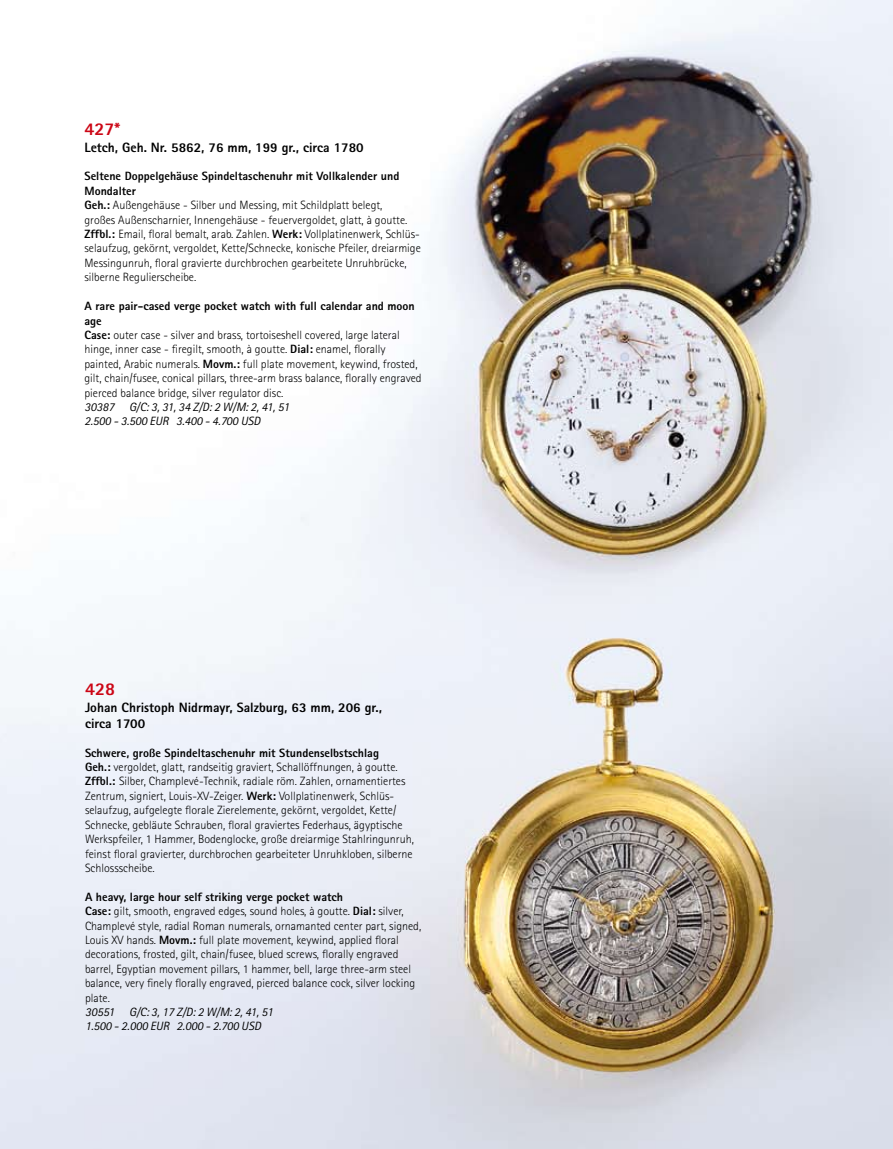
<style>
.page{position:relative;width:893px;height:1149px;background:#fff}
.page>*{position:absolute;margin:0;border:0;box-sizing:border-box;transform-origin:0 0}
.t1{font:800 18px "Rotis Sans Serif";color:#cc0615}
.t2{font:800 13.5px/16.2px "Rotis Sans Serif";color:#000}
.t3{font:300 12px/14.4px "Rotis Sans Serif";color:#000}
.t4{font:italic 12px/14.4px "Rotis Sans Serif";color:#000}
.s1{font-weight:800}
</style>
<div class="page">
<img style="left:0;top:0;width:893px;height:1148px">
<h1 class="t1" style="left:84px;top:118px;width:37px">427*</h1>
<p class="t2" style="left:84px;top:139px;width:281px">Letch, Geh. Nr. 5862, 76 mm, 199 gr., circa 1780</p>
<p class="t3" style="left:84px;top:169px;width:338px"><span class="s1">Seltene Doppelgehäuse Spindeltaschenuhr mit Vollkalender und Mondalter<br>Geh.:</span> Außengehäuse - Silber und Messing, mit Schildplatt belegt,<br>großes Außenscharnier, Innengehäuse - feuervergoldet, glatt, à goutte.<br><span class="s1">Zffbl.:</span> Email, floral bemalt, arab. Zahlen. <span class="s1">Werk:</span> Vollplatinenwerk, Schlüs&shy;selaufzug, gekörnt, vergoldet, Kette/Schnecke, konische Pfeiler, dreiarmige Messingunruh, floral gravierte durchbrochen gearbeitete Unruhbrücke, silberne Regulierscheibe.</p>
<p class="t3" style="left:84px;top:299px;width:339px"><span class="s1">A rare pair-cased verge pocket watch with full calendar and moon age<br>Case:</span> outer case - silver and brass, tortoiseshell covered, large lateral hinge, inner case - firegilt, smooth, à goutte. <span class="s1">Dial:</span> enamel, florally painted, Arabic numerals. <span class="s1">Movm.:</span> full plate movement, keywind, frosted, gilt, chain/fusee, conical pillars, three-arm brass balance, florally engraved pierced balance bridge, silver regulator disc.</p>
<p class="t4" style="left:84px;top:400px;width:206px">30387 G/C: 3, 31, 34 Z/D: 2 W/M: 2, 41, 51<br>2.500 - 3.500 EUR 3.400 - 4.700 USD</p>
<h1 class="t1" style="left:85px;top:677px;width:32px">428</h1>
<p class="t2" style="left:85px;top:698px;width:299px">Johan Christoph Nidrmayr, Salzburg, 63 mm, 206 gr., circa 1700</p>
<p class="t3" style="left:85px;top:745px;width:330px"><span class="s1">Schwere, große Spindeltaschenuhr mit Stundenselbstschlag<br>Geh.:</span> vergoldet, glatt, randseitig graviert, Schallöffnungen, à goutte.<br><span class="s1">Zffbl.:</span> Silber, Champlevé-Technik, radiale röm. Zahlen, ornamentiertes Zentrum, signiert, Louis-XV-Zeiger. <span class="s1">Werk:</span> Vollplatinenwerk, Schlüs&shy;selaufzug, aufgelegte florale Zierelemente, gekörnt, vergoldet, Kette/ Schnecke, gebläute Schrauben, floral graviertes Federhaus, ägyptische Werkspfeiler, 1 Hammer, Bodenglocke, große dreiarmige Stahlringunruh, feinst floral gravierter, durchbrochen gearbeiteter Unruhkloben, silberne Schlossscheibe.</p>
<p class="t3" style="left:85px;top:889px;width:338px"><span class="s1">A heavy, large hour self striking verge pocket watch<br>Case:</span> gilt, smooth, engraved edges, sound holes, à goutte. <span class="s1">Dial:</span> silver, Champlevé style, radial Roman numerals, ornamanted center part, signed, Louis XV hands. <span class="s1">Movm.:</span> full plate movement, keywind, applied floral decorations, frosted, gilt, chain/fusee, blued screws, florally engraved barrel, Egyptian movement pillars, 1 hammer, bell, large three-arm steel balance, very finely florally engraved, pierced balance cock, silver locking plate.</p>
<p class="t4" style="left:85px;top:1004px;width:190px">30551 G/C: 3, 17 Z/D: 2 W/M: 2, 41, 51<br>1.500 - 2.000 EUR 2.000 - 2.700 USD</p>
</div>
